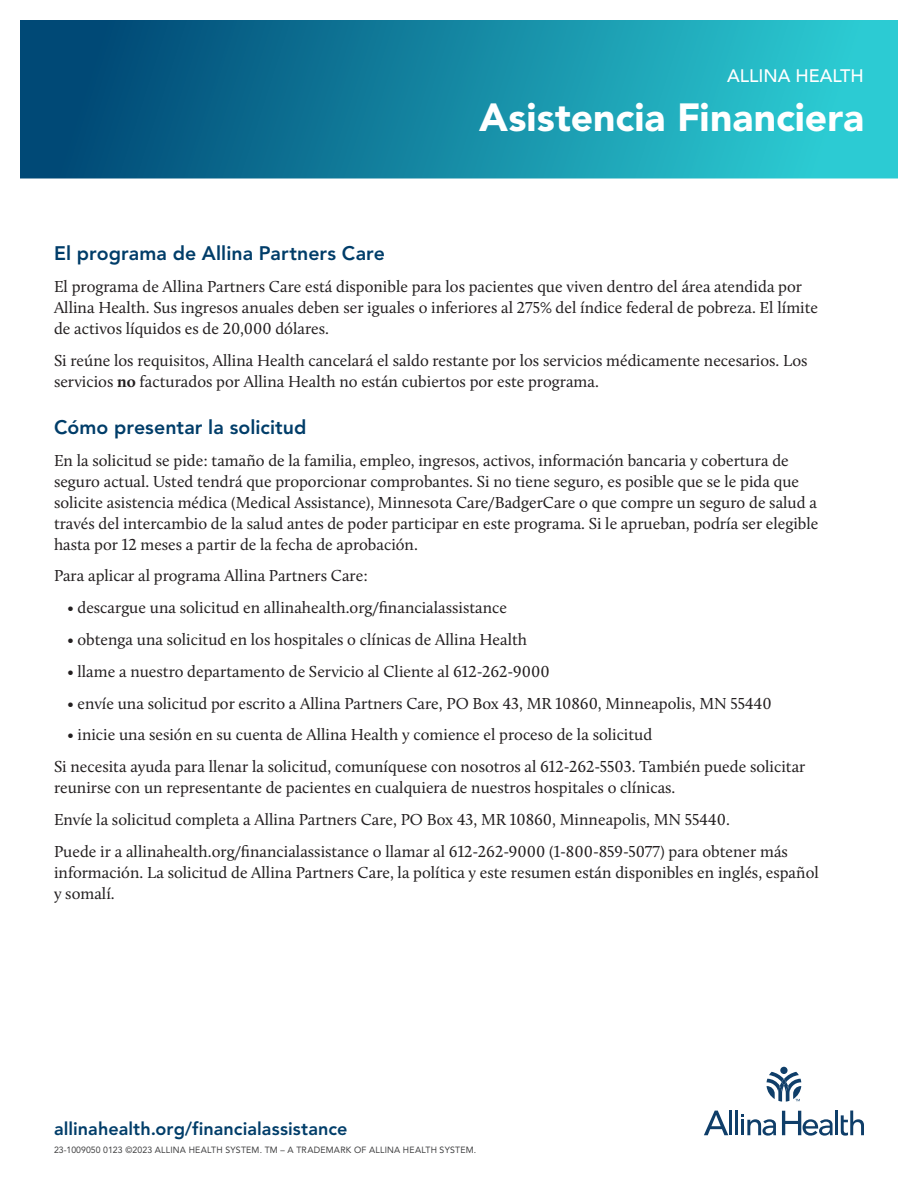
<style>
.page{position:relative;width:918px;height:1188px;background:#fff}
.page>*{position:absolute;margin:0;border:0;box-sizing:border-box;transform-origin:0 0}
.Headline{font:900 39px "Avenir LT Std";color:#fff}
.t1{font:800 19.5px "Avenir LT Std";letter-spacing:.005em;color:#003d69}
.Web_address{font:800 18px "Avenir LT Std";letter-spacing:.005em;color:#003d69}
.Kicker{font:500 18px "Avenir LT Std";color:#fff}
.Body_11_14{font:16.5px/21px "Calluna";color:#231f20}
.AVENIR{font:9px "Avenir LT Std";letter-spacing:.025em;color:#3e3e3f}
.s1{font-weight:700}
</style>
<div class="page">
<div style="left:20px;top:20px;width:878px;height:158px;background:linear-gradient(to right,#004070,#2ed3d8)"></div>
<svg style="left:767px;top:1072px;width:34px;height:30px"></svg>
<div style="left:780px;top:1067px;width:8px;height:7px;background:#0f3e69;border-radius:50%"></div>
<hr style="left:729px;top:1111px;width:3px;height:24px;background:#0f3e69">
<hr style="left:735px;top:1111px;width:3px;height:24px;background:#0f3e69">
<hr style="left:835px;top:1111px;width:3px;height:24px;background:#0f3e69">
<svg style="left:841px;top:1111px;width:23px;height:25px"></svg>
<svg style="left:741px;top:1114px;width:35px;height:22px"></svg>
<svg style="left:704px;top:1111px;width:24px;height:24px"></svg>
<svg style="left:782px;top:1111px;width:51px;height:25px"></svg>
<p class="Kicker" style="left:727px;top:65px;width:138px">ALLINA HEALTH</p>
<p class="Headline" style="left:479px;top:93px;width:386px">Asistencia Financiera</p>
<p class="t1" style="left:54px;top:242px;width:333px">El programa de Allina Partners Care</p>
<p class="Body_11_14" style="left:54px;top:276px;width:766px">El programa de Allina Partners Care está disponible para los pacientes que viven dentro del área atendida por<br>Allina Health. Sus ingresos anuales deben ser iguales o inferiores al 275% del índice federal de pobreza. El límite de activos líquidos es de 20,000 dólares.</p>
<p class="Body_11_14" style="left:54px;top:350px;width:755px">Si reúne los requisitos, Allina Health cancelará el saldo restante por los servicios médicamente necesarios. Los servicios <span class="s1">no</span> facturados por Allina Health no están cubiertos por este programa.</p>
<p class="t1" style="left:54px;top:416px;width:254px">Cómo presentar la solicitud</p>
<p class="Body_11_14" style="left:54px;top:449px;width:766px">En la solicitud se pide: tamaño de la familia, empleo, ingresos, activos, información bancaria y cobertura de seguro actual. Usted tendrá que proporcionar comprobantes. Si no tiene seguro, es posible que se le pida que solicite asistencia médica (Medical Assistance), Minnesota Care/BadgerCare o que compre un seguro de salud a través del intercambio de la salud antes de poder participar en este programa. Si le aprueban, podría ser elegible hasta por 12 meses a partir de la fecha de aprobación.</p>
<p class="Body_11_14" style="left:54px;top:565px;width:315px">Para aplicar al programa Allina Partners Care:</p>
<p class="Body_11_14" style="left:68px;top:597px;width:441px">• descargue una solicitud en allinahealth.org/financialassistance</p>
<p class="Body_11_14" style="left:68px;top:629px;width:461px">• obtenga una solicitud en los hospitales o clínicas de Allina Health</p>
<p class="Body_11_14" style="left:68px;top:661px;width:484px">• llame a nuestro departamento de Servicio al Cliente al 612-262-9000</p>
<p class="Body_11_14" style="left:68px;top:692px;width:706px">• envíe una solicitud por escrito a Allina Partners Care, PO Box 43, MR 10860, Minneapolis, MN 55440</p>
<p class="Body_11_14" style="left:68px;top:724px;width:586px">• inicie una sesión en su cuenta de Allina Health y comience el proceso de la solicitud</p>
<p class="Body_11_14" style="left:54px;top:756px;width:753px">Si necesita ayuda para llenar la solicitud, comuníquese con nosotros al 612-262-5503. También puede solicitar reunirse con un representante de pacientes en cualquiera de nuestros hospitales o clínicas.</p>
<p class="Body_11_14" style="left:54px;top:809px;width:677px">Envíe la solicitud completa a Allina Partners Care, PO Box 43, MR 10860, Minneapolis, MN 55440.</p>
<p class="Body_11_14" style="left:54px;top:841px;width:766px">Puede ir a allinahealth.org/financialassistance o llamar al 612-262-9000 (1-800-859-5077) para obtener más información. La solicitud de Allina Partners Care, la política y este resumen están disponibles en inglés, español y somalí.</p>
<p class="Web_address" style="left:54px;top:1118px;width:295px">allinahealth.org/financialassistance</p>
<p class="AVENIR" style="left:54px;top:1144px;width:424px">23-1009050 0123 ©2023 ALLINA HEALTH SYSTEM. TM – A TRADEMARK OF ALLINA HEALTH SYSTEM.</p>
</div>
